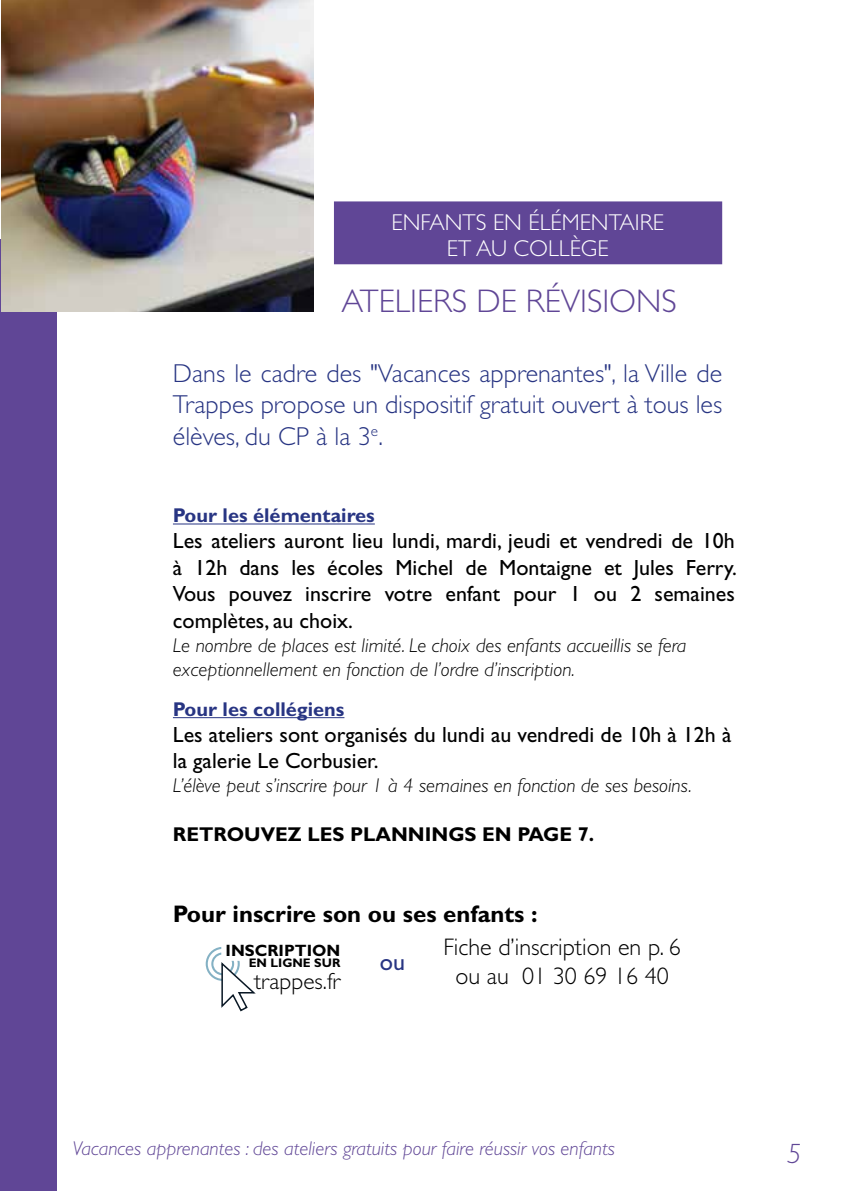
<style>
.page{position:relative;width:842px;height:1191px;background:#fff}
.page>*{position:absolute;margin:0;border:0;box-sizing:border-box;transform-origin:0 0}
.t1{font:300 32.8px "Gill Sans Std";color:#604696}
.t2{font:italic 300 28px "Gill Sans Std";color:#604696}
.t3{font:300 26px/31.2px "Gill Sans Std";color:#283583;text-align:justify}
.t4{font:300 24px/28.8px "Gill Sans Std";color:#000;text-align:center}
.t5{font:700 24px "Gill Sans Std";color:#000}
.t6{font:24px "Gill Sans Std";color:#283583}
.t7{font:300 23.4px "Gill Sans Std";color:#000}
.t8{font:300 23px/26px "Gill Sans Std";color:#fff;text-align:center}
.t9{font:22px/26.4px "Gill Sans Std";color:#000;text-align:justify}
.t10{font:italic 300 20px/24px "Gill Sans Std";color:#000}
.t11{font:italic 300 20px "Gill Sans Std";color:#604696}
.t12{font:700 20px "Gill Sans Std";color:#283583}
.t13{font:700 20px "Gill Sans Std";color:#000}
.t14{font:700 16.4px "Gill Sans Std";color:#000}
.t15{font:700 12.4px "Gill Sans Std";color:#000}
</style>
<div class="page">
<div style="left:0;top:239px;width:57px;height:952px;background:#604696"></div>
<div style="left:334px;top:201px;width:388px;height:63px;background:#604696;border:2px solid #604696"></div>
<hr style="left:173px;top:523px;width:202px;height:1px;background:#283583">
<hr style="left:173px;top:717px;width:171px;height:1px;background:#283583">
<svg style="left:206px;top:947px;width:50px;height:65px"></svg>
<img style="left:1px;top:0;width:312px;height:312px">
<p class="t8" style="left:391px;top:209px;width:274px">ENFANTS EN ÉLÉMENTAIRE<br>ET AU COLLÈGE</p>
<h1 class="t1" style="left:341px;top:282px;width:337px">ATELIERS DE RÉVISIONS</h1>
<p class="t3" style="left:173px;top:358px;width:551px">Dans le cadre des "Vacances apprenantes", la Ville de Trappes propose un dispositif gratuit ouvert à tous les élèves, du CP à la 3<sup>e</sup>.</p>
<p class="t12" style="left:173px;top:503px;width:203px">Pour les élémentaires</p>
<p class="t9" style="left:173px;top:528px;width:565px">Les ateliers auront lieu lundi, mardi, jeudi et vendredi de 10h à 12h dans les écoles Michel de Montaigne et Jules Ferry.<br>Vous pouvez inscrire votre enfant pour 1 ou 2 semaines complètes, au choix.</p>
<p class="t10" style="left:173px;top:633px;width:515px">Le nombre de places est limité. Le choix des enfants accueillis se fera exceptionnellement en fonction de l’ordre d’inscription.</p>
<p class="t12" style="left:173px;top:697px;width:173px">Pour les collégiens</p>
<p class="t9" style="left:173px;top:721px;width:560px">Les ateliers sont organisés du lundi au vendredi de 10h à 12h à la galerie Le Corbusier.</p>
<p class="t10" style="left:173px;top:774px;width:520px">L’élève peut s’inscrire pour 1 à 4 semaines en fonction de ses besoins.</p>
<p class="t13" style="left:173px;top:822px;width:423px">RETROUVEZ LES PLANNINGS EN PAGE 7.</p>
<p class="t5" style="left:173px;top:900px;width:366px">Pour inscrire son ou ses enfants :</p>
<p class="t14" style="left:226px;top:940px;width:116px">INSCRIPTION</p>
<p class="t15" style="left:249px;top:955px;width:93px">EN LIGNE SUR</p>
<p class="t7" style="left:254px;top:967px;width:88px">trappes.fr</p>
<p class="t4" style="left:235px;top:932px;width:109px">En ligne sur trappes.fr</p>
<p class="t4" style="left:443px;top:932px;width:239px">Fiche d’inscription en p. 6 ou au 01 30 69 16 40</p>
<p class="t6" style="left:380px;top:947px;width:27px">ou</p>
<p class="t11" style="left:73px;top:1137px;width:544px">Vacances apprenantes : des ateliers gratuits pour faire réussir vos enfants</p>
<p class="t2" style="left:787px;top:1137px;width:16px">5</p>
</div>
